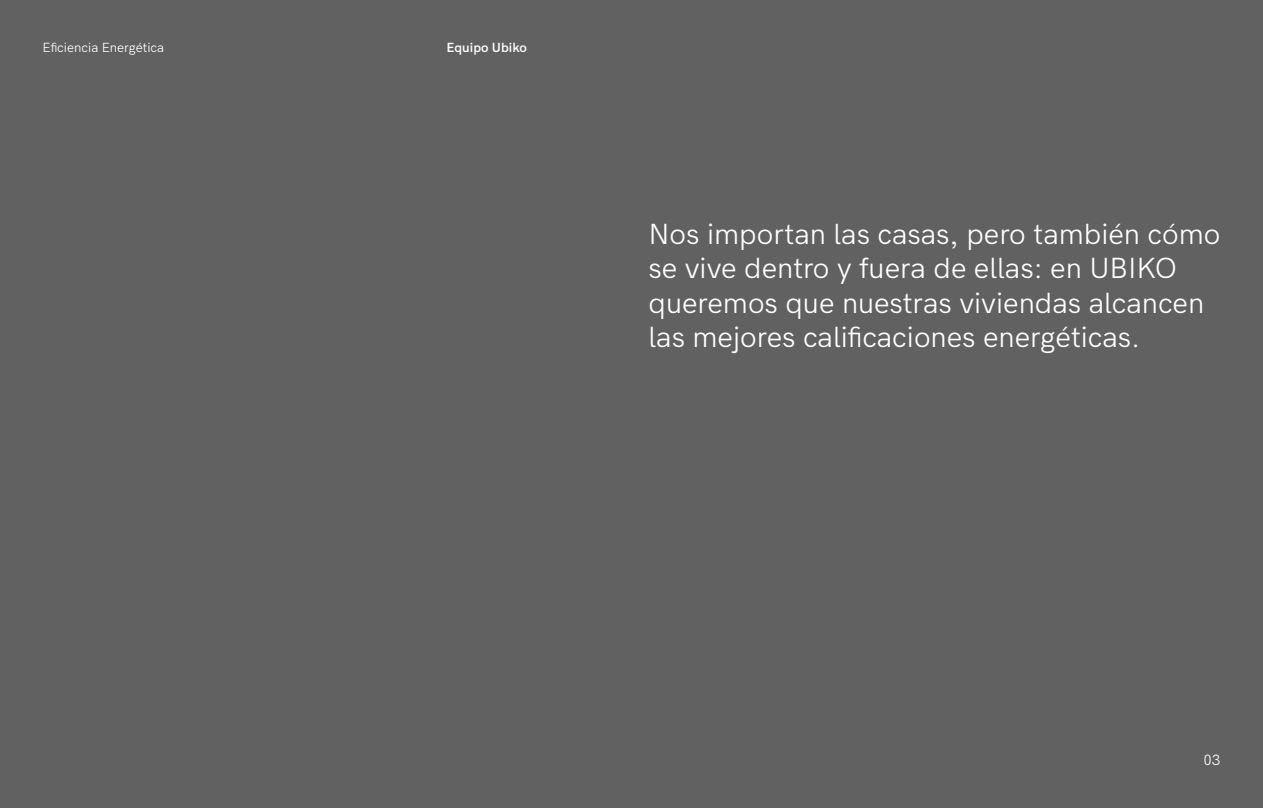
<style>
.page{position:relative;width:1263px;height:808px;background:#616161}
.page>*{position:absolute;margin:0;border:0;box-sizing:border-box;transform-origin:0 0}
.t1{font:26.4px/34.5px "Hanken Grotesk";color:#fff}
.t2{font:13.5px "Hanken Grotesk";color:#fff}
.t3{font:12px "Hanken Grotesk";color:#fff}
.t4{font:700 12px "Hanken Grotesk";color:#fff}
</style>
<div class="page">
<p class="t3" style="left:43px;top:37px;width:123px">Eficiencia Energética</p>
<p class="t4" style="left:446px;top:37px;width:82px">Equipo Ubiko</p>
<p class="t1" style="left:648px;top:214px;width:573px">Nos importan las casas, pero también cómo se vive dentro y fuera de ellas: en UBIKO queremos que nuestras viviendas alcancen las mejores calificaciones energéticas.</p>
<p class="t2" style="left:1203px;top:749px;width:19px">03</p>
</div>
